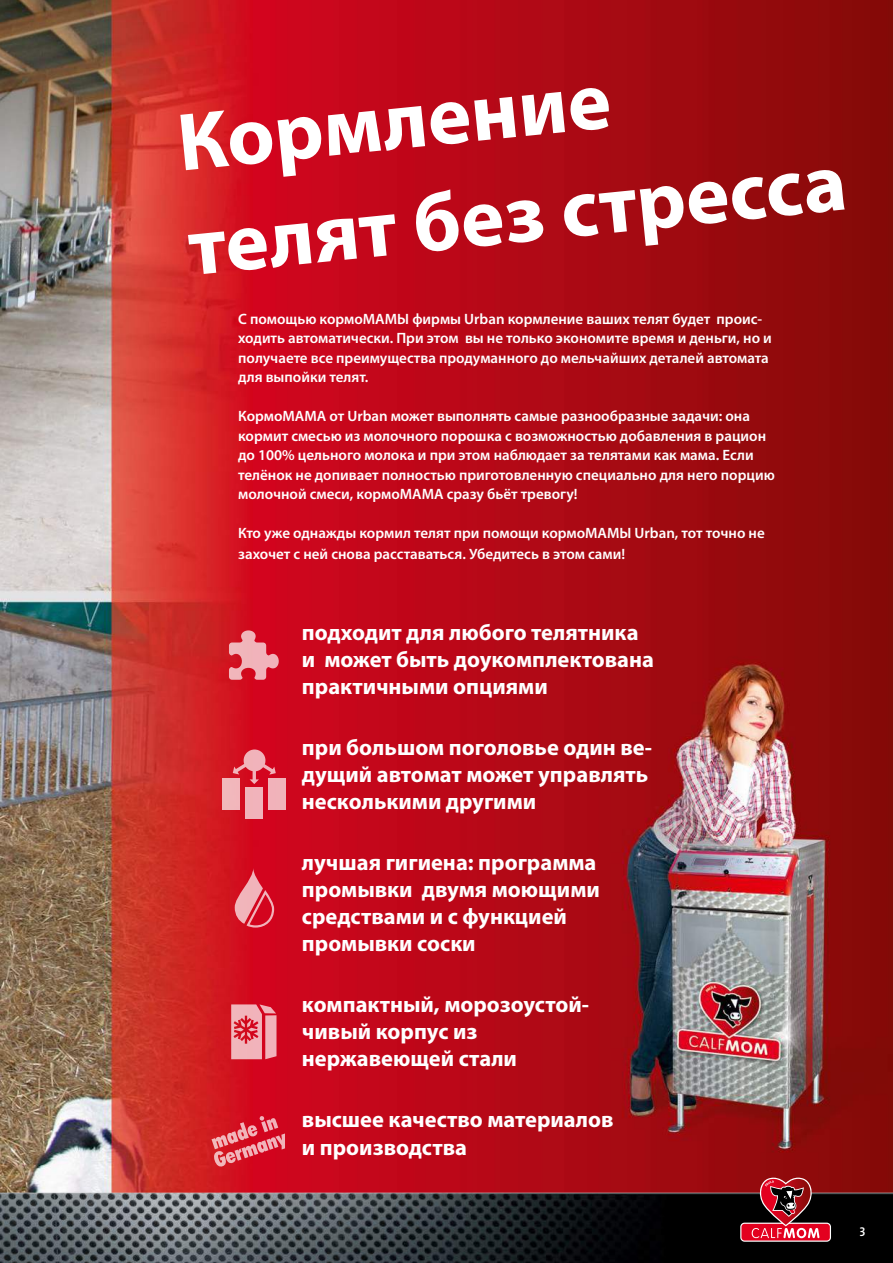
<style>
.page{position:relative;width:893px;height:1263px;background:#fff}
.page>*{position:absolute;margin:0;border:0;box-sizing:border-box;transform-origin:0 0}
.t1{font:700 82.5px/105.4px "Myriad Pro";color:#fff}
.t2{font:700 22.5px/27px "Myriad Pro";color:#fff}
.t3{font:600 15px/19.5px "Myriad Pro";color:#fff}
.t4{font:12.75px "The Mix Semi Bold Caps";color:#fff}
</style>
<div class="page">
<img style="left:0;top:0;width:893px;height:1148px">
<svg style="left:211px;top:1116px;width:74px;height:32px"></svg>
<svg style="left:229px;top:630px;width:50px;height:50px"></svg>
<div style="left:222px;top:778px;width:18px;height:32px;background:#f1b8bb"></div>
<div style="left:245px;top:787px;width:18px;height:32px;background:#f1b3bb"></div>
<div style="left:268px;top:778px;width:18px;height:32px;background:#f0b3ba"></div>
<svg style="left:233px;top:749px;width:43px;height:35px"></svg>
<svg style="left:231px;top:1004px;width:45px;height:55px"></svg>
<svg style="left:235px;top:868px;width:39px;height:59px"></svg>
<img style="left:0;top:1148px;width:893px;height:115px">
<svg style="left:740px;top:1222px;width:91px;height:20px"></svg>
<div style="left:741px;top:1224px;width:89px;height:16px;background:#e3001f;border-radius:3px"></div>
<svg style="left:752px;top:1176px;width:67px;height:62px"></svg>
<h1 class="t1" style="left:171px;top:89px;width:663px;rotate:-6deg">Кормление телят без стресса</h1>
<p class="t3" style="left:238px;top:309px;width:535px">С помощью кормоМАМЫ фирмы Urban кормление ваших телят будет проис&shy;ходить автоматически. При этом вы не только экономите время и деньги, но и получаете все преимущества продуманного до мельчайших деталей автомата для выпойки телят.</p>
<p class="t3" style="left:238px;top:406px;width:538px">КормоМАМА от Urban может выполнять самые разнообразные задачи: она кормит смесью из молочного порошка с возможностью добавления в рацион до 100% цельного молока и при этом наблюдает за телятами как мама. Если телёнок не допивает полностью приготовленную специально для него порцию молочной смеси, кормоМАМА сразу бьёт тревогу!</p>
<p class="t3" style="left:238px;top:522px;width:528px;line-height:21px">Кто уже однажды кормил телят при помощи кормоМАМЫ Urban, тот точно не захочет с ней снова расставаться. Убедитесь в этом сами!</p>
<h2 class="t2" style="left:302px;top:618px;width:354px">подходит для любого телятника и может быть доукомплектована практичными опциями</h2>
<h2 class="t2" style="left:302px;top:733px;width:352px">при большом поголовье один ве&shy;дущий автомат может управлять несколькими другими</h2>
<h2 class="t2" style="left:302px;top:848px;width:299px">лучшая гигиена: программа промывки двумя моющими средствами и с функцией промывки соски</h2>
<h2 class="t2" style="left:302px;top:991px;width:289px">компактный, морозоустой&shy;чивый корпус из нержавеющей стали</h2>
<h2 class="t2" style="left:302px;top:1106px;width:313px">высшее качество материалов и производства</h2>
<p class="t4" style="left:860px;top:1221px;width:8px">3</p>
</div>
